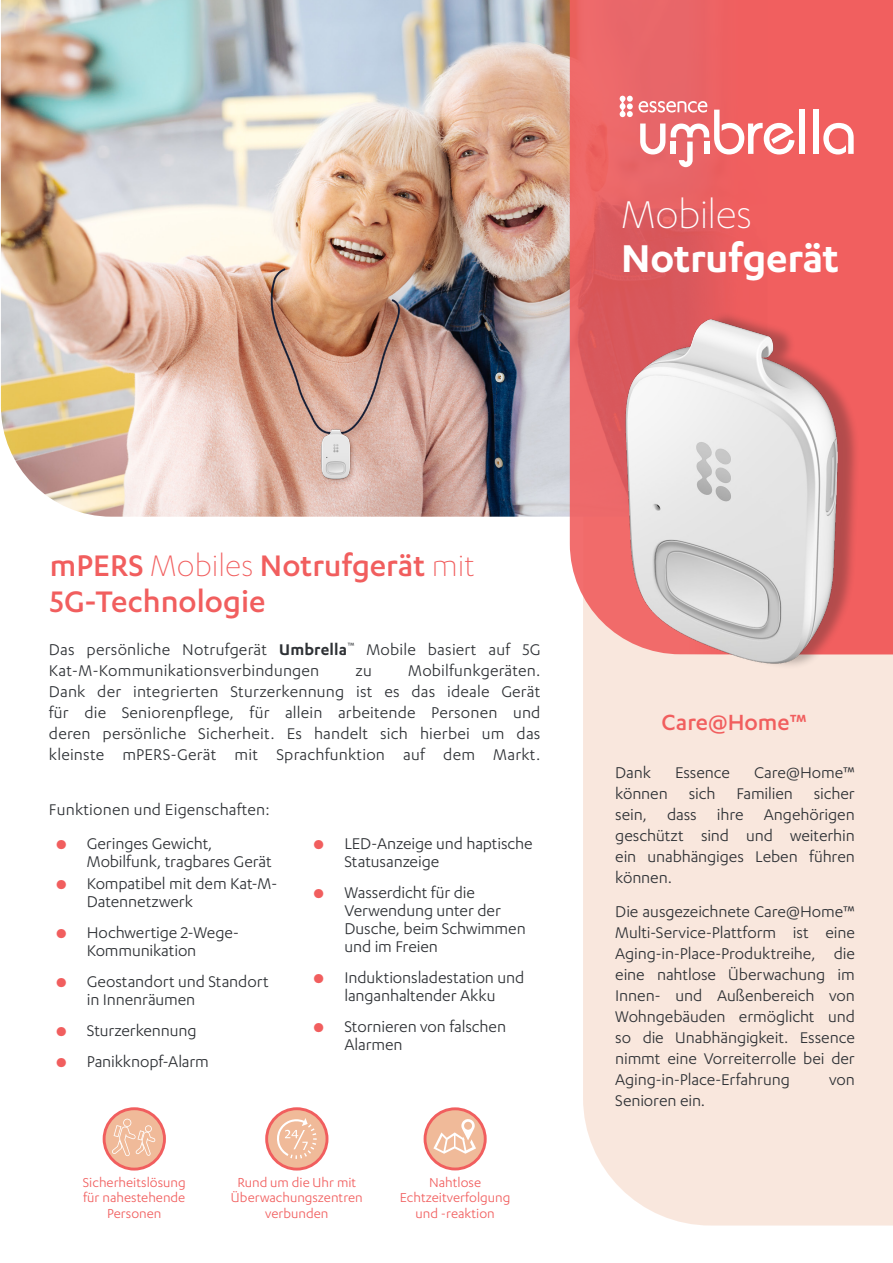
<style>
.page{position:relative;width:893px;height:1263px;background:#fff}
.page>*{position:absolute;margin:0;border:0;box-sizing:border-box;transform-origin:0 0}
.tittle_cover{font:600 45px/43.5px "Karbon";letter-spacing:-.005em;color:#fff}
.tittle_cover-2{font:500 34.5px "Karbon";color:#f15e5e}
.tittle_cover-3{font:500 25.5px "Karbon";color:#f15e5e}
.bullet_list_blue{font:18px/21px "Karbon";letter-spacing:-.005em;color:#2e3135}
.simple_list_2{font:18px/21px "Karbon";letter-spacing:.01em;color:#2e3135}
.t1{font:15px/15px "Karbon";color:#f15e5e;text-align:center}
.s1{font-weight:300}
.s2{font-weight:600}
.s3{font-family:"National";font-size:15px;color:#f15e5e}
</style>
<div class="page">
<div style="left:583px;top:679px;width:310px;height:546px;background:#f9e7dd"></div>
<img style="left:1px;top:0;width:569px;height:517px">
<svg style="left:570px;top:0;width:323px;height:197px;fill:#f05f5f"></svg>
<div style="left:800px;top:110px;width:5px;height:44px;background:#fff"></div>
<div style="left:813px;top:110px;width:5px;height:44px;background:#fff"></div>
<svg style="left:823px;top:123px;width:31px;height:31px"></svg>
<svg style="left:620px;top:96px;width:174px;height:71px"></svg>
<svg style="left:103px;top:1107px;width:63px;height:63px"></svg>
<svg style="left:265px;top:1107px;width:63px;height:63px"></svg>
<svg style="left:424px;top:1107px;width:63px;height:63px"></svg>
<img style="left:281px;top:420px;width:53px;height:76px">
<img style="left:334px;top:197px;width:559px;height:482px">
<p class="tittle_cover" style="left:621px;top:191px;width:219px"><span class="s1">Mobiles<br></span>Notrufgerät</p>
<p class="tittle_cover-2" style="left:50px;top:547px;width:426px">mPERS <span class="s1">Mobiles</span> Notrufgerät <span class="s1">mit</span></p>
<p class="tittle_cover-2" style="left:50px;top:583px;width:217px">5G-Technologie</p>
<p class="simple_list_2" style="left:49px;top:639px;width:493px">Das persönliche Notrufgerät <span class="s2">Umbrella</span><sup>™</sup> Mobile basiert auf 5G<br>Kat-M-Kommunikationsverbindungen</p>
<p class="simple_list_2" style="left:49px;top:660px;width:493px;text-align:justify;text-indent:359px">Mobilfunkgeräten.<br>Dank der integrierten Sturzerkennung ist es das ideale Gerät für die Seniorenpflege, für allein arbeitende Personen und deren persönliche Sicherheit. Es handelt sich hierbei um das kleinste mPERS-Gerät mit Sprachfunktion auf dem Markt.</p>
<p class="simple_list_2" style="left:49px;top:799px;width:222px">Funktionen und Eigenschaften:</p>
<p class="simple_list_2" style="left:356px;top:660px;width:18px">zu</p>
<p class="bullet_list_blue" style="left:87px;top:834px;width:187px;line-height:18px;text-indent:-31px"><span class="s3">●</span> Geringes Gewicht,<br>Mobilfunk, tragbares Gerät</p>
<p class="bullet_list_blue" style="left:87px;top:874px;width:192px;line-height:18px;text-indent:-31px"><span class="s3">●</span> Kompatibel mit dem Kat-M-<br>Datennetzwerk</p>
<p class="bullet_list_blue" style="left:87px;top:923px;width:154px;line-height:18px;text-indent:-31px"><span class="s3">●</span> Hochwertige 2-Wege-<br>Kommunikation</p>
<p class="bullet_list_blue" style="left:87px;top:972px;width:183px;line-height:18px;text-indent:-31px"><span class="s3">●</span> Geostandort und Standort in Innenräumen</p>
<p class="bullet_list_blue" style="left:56px;top:1019px;width:142px"><span class="s3">●</span> Sturzerkennung</p>
<p class="bullet_list_blue" style="left:56px;top:1050px;width:154px"><span class="s3">●</span> Panikknopf-Alarm</p>
<p class="bullet_list_blue" style="left:344px;top:834px;width:190px;line-height:18px;text-indent:-31px"><span class="s3">●</span> LED-Anzeige und haptische<br>Statusanzeige</p>
<p class="bullet_list_blue" style="left:344px;top:883px;width:183px;line-height:18px;text-indent:-31px"><span class="s3">●</span> Wasserdicht für die<br>Verwendung unter der<br>Dusche, beim Schwimmen und im Freien</p>
<p class="bullet_list_blue" style="left:314px;top:968px;width:212px;line-height:18px;text-align:center"><span class="s3">●</span> Induktionsladestation und langanhaltender Akku</p>
<p class="bullet_list_blue" style="left:344px;top:1016px;width:163px;line-height:18px;text-indent:-31px"><span class="s3">●</span> Stornieren von falschen<br>Alarmen</p>
<p class="t1" style="left:83px;top:1175px;width:104px">Sicherheitslösung für nahestehende<br>Personen</p>
<p class="t1" style="left:231px;top:1175px;width:133px">Rund um die Uhr mit<br>Überwachungszentren verbunden</p>
<p class="t1" style="left:400px;top:1175px;width:112px">Nahtlose<br>Echtzeitverfolgung und -reaktion</p>
<p class="tittle_cover-3" style="left:662px;top:708px;width:147px">Care@Home™</p>
<p class="bullet_list_blue" style="left:615px;top:762px;width:37px">Dank</p>
<p class="bullet_list_blue" style="left:675px;top:762px;width:57px">Essence</p>
<p class="bullet_list_blue" style="left:615px;top:762px;width:241px;text-align:justify;text-indent:139px">Care@Home™ können sich Familien sicher sein, dass ihre Angehörigen geschützt sind und weiterhin ein unabhängiges Leben führen können.</p>
<p class="bullet_list_blue" style="left:615px;top:900px;width:241px;text-align:justify">Die ausgezeichnete Care@Home™ Multi-Service-Plattform ist eine Aging-in-Place-Produktreihe, die eine nahtlose Überwachung im Innen- und Außenbereich von Wohngebäuden ermöglicht und so die Unabhängigkeit. Essence nimmt eine Vorreiterrolle bei der Aging-in-Place-Erfahrung</p>
<p class="bullet_list_blue" style="left:829px;top:1068px;width:27px">von</p>
<p class="bullet_list_blue" style="left:615px;top:1089px;width:91px">Senioren ein.</p>
</div>
